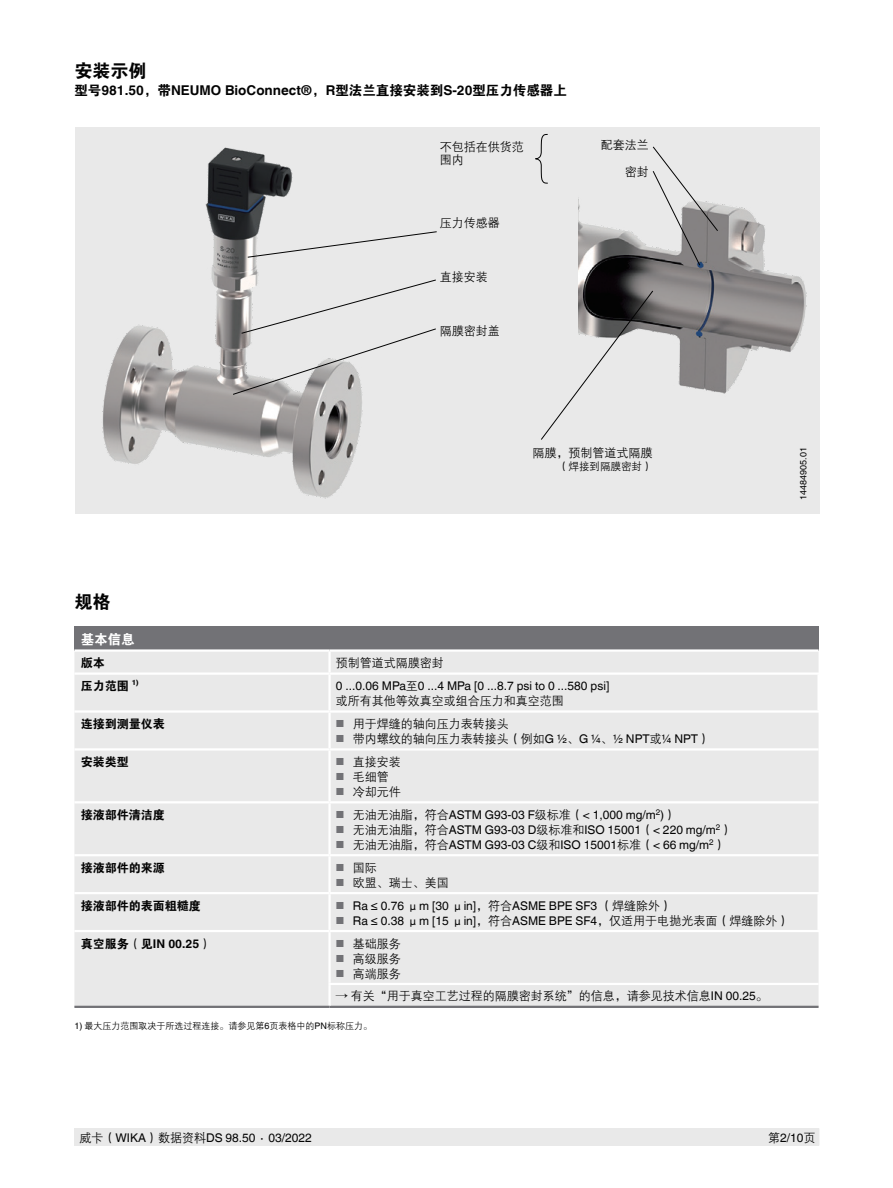
<style>
.page{position:relative;width:893px;height:1188px;background:#fff}
.page>*{position:absolute;margin:0;border:0;box-sizing:border-box;transform-origin:0 0}
.t1{font:18px "FZDHTJW GB1 0";color:#030303}
.t2{font:700 13.5px "Helvetica World";color:#030303}
.t3{font:13.5px "FZDHTJW GB1 0";color:#fff}
.t4{font:12px "Helvetica World";color:#030303}
.t5{font:12px/13.5px "FZZDXJW GB1 0";color:#030303}
.t6{font:12px "FZDHTJW GB1 0";color:#030303}
.t7{font:10.5px "FZZDXJW GB1 0";color:#030303}
.t8{font:9px "FZZDXJW GB1 0";color:#030303}
.t9{font:9px "Helvetica World";color:#030303}
.s1{font-family:"FZDHTJW GB1 0";font-weight:400}
.s2{font-family:"Helvetica World";font-weight:700}
.s3{font-family:"FZZDXJW GB1 0"}
.s4{font-family:"Helvetica World";font-size:10.2px;color:#727276}
.s5{font-family:"Helvetica World"}
.s6{font-size:10.2px;color:#727276}
</style>
<div class="page">
<div style="left:75px;top:1128px;width:744px;height:17px;background:#e9e9e9"></div>
<div style="left:75px;top:128px;width:744px;height:386px;background:#e9e9e9"></div>
<img style="left:579px;top:204px;width:228px;height:190px">
<img style="left:102px;top:147px;width:261px;height:352px">
<svg style="left:541px;top:290px;width:112px;height:150px"></svg>
<svg style="left:247px;top:231px;width:190px;height:27px"></svg>
<svg style="left:652px;top:146px;width:66px;height:120px"></svg>
<svg style="left:535px;top:134px;width:13px;height:50px"></svg>
<svg style="left:233px;top:279px;width:203px;height:116px"></svg>
<div style="left:74px;top:626px;width:745px;height:25px;background:#727276"></div>
<div style="left:74px;top:652px;width:745px;height:354px;background:#e9e9e9"></div>
<hr style="left:330px;top:1006px;width:489px;height:2px;background:#727276">
<hr style="left:330px;top:801px;width:489px;height:2px;background:#fff">
<hr style="left:330px;top:854px;width:489px;height:2px;background:#fff">
<hr style="left:328px;top:652px;width:3px;height:21px;background:#fff">
<hr style="left:328px;top:675px;width:3px;height:35px;background:#fff">
<hr style="left:817px;top:675px;width:3px;height:35px;background:#fff">
<hr style="left:328px;top:713px;width:3px;height:35px;background:#fff">
<hr style="left:330px;top:748px;width:489px;height:3px;background:#fff">
<hr style="left:328px;top:751px;width:3px;height:50px;background:#fff">
<hr style="left:817px;top:894px;width:3px;height:36px;background:#fff">
<hr style="left:74px;top:649px;width:256px;height:3px;background:#fff">
<hr style="left:330px;top:649px;width:489px;height:3px;background:#fff">
<hr style="left:74px;top:748px;width:256px;height:3px;background:#fff">
<hr style="left:74px;top:801px;width:256px;height:2px;background:#fff">
<hr style="left:328px;top:803px;width:3px;height:51px;background:#fff">
<hr style="left:74px;top:854px;width:256px;height:2px;background:#fff">
<hr style="left:328px;top:856px;width:3px;height:36px;background:#fff">
<hr style="left:74px;top:930px;width:256px;height:2px;background:#fff">
<hr style="left:328px;top:932px;width:3px;height:51px;background:#fff">
<hr style="left:328px;top:985px;width:3px;height:21px;background:#fff">
<hr style="left:328px;top:894px;width:3px;height:36px;background:#fff">
<hr style="left:74px;top:673px;width:256px;height:2px;background:#fff">
<hr style="left:74px;top:710px;width:256px;height:3px;background:#fff">
<hr style="left:74px;top:892px;width:256px;height:2px;background:#fff">
<hr style="left:330px;top:892px;width:490px;height:2px;background:#fff">
<hr style="left:330px;top:930px;width:490px;height:2px;background:#fff">
<hr style="left:328px;top:983px;width:491px;height:2px;background:#fff">
<hr style="left:74px;top:1006px;width:256px;height:2px;background:#727276">
<hr style="left:330px;top:673px;width:490px;height:2px;background:#fff">
<hr style="left:330px;top:710px;width:490px;height:3px;background:#fff">
<h1 class="t1" style="left:74px;top:61px;width:73px">安装示例</h1>
<p class="t2" style="left:74px;top:82px;width:494px"><span class="s1">型号</span>981.50<span class="s1">，带</span>NEUMO BioConnect®<span class="s1">，</span>R<span class="s1">型法兰直接安装到</span>S-20<span class="s1">型压力传感器上</span></p>
<p class="t5" style="left:440px;top:141px;width:85px">不包括在供货范围内</p>
<p class="t5" style="left:601px;top:139px;width:49px">配套法兰</p>
<p class="t5" style="left:625px;top:166px;width:25px">密封</p>
<p class="t5" style="left:440px;top:217px;width:61px">压力传感器</p>
<p class="t5" style="left:440px;top:271px;width:49px">直接安装</p>
<p class="t5" style="left:440px;top:325px;width:61px">隔膜密封盖</p>
<p class="t5" style="left:532px;top:446px;width:121px">隔膜，预制管道式隔膜</p>
<p class="t7" style="left:558px;top:461px;width:96px">（焊接到隔膜密封）</p>
<p class="t9" style="left:798px;top:500px;width:54px;rotate:-90deg">14484905.01</p>
<h1 class="t1" style="left:74px;top:592px;width:37px">规格</h1>
<p class="t3" style="left:81px;top:632px;width:55px">基本信息</p>
<p class="t6" style="left:81px;top:657px;width:25px">版本</p>
<p class="t5" style="left:336px;top:657px;width:110px">预制管道式隔膜密封</p>
<p class="t6" style="left:81px;top:680px;width:60px">压力范围 <span class="s2">¹⁾</span></p>
<p class="t4" style="left:336px;top:679px;width:275px">0 ...0.06 MPa<span class="s3">至</span>0 ...4 MPa [0 ...8.7 psi to 0 ...580 psi]</p>
<p class="t5" style="left:336px;top:695px;width:229px">或所有其他等效真空或组合压力和真空范围</p>
<p class="t6" style="left:81px;top:717px;width:85px">连接到测量仪表</p>
<p class="t5" style="left:336px;top:718px;width:175px"><span class="s4">■</span> 用于焊缝的轴向压力表转接头</p>
<p class="t5" style="left:336px;top:733px;width:376px"><span class="s4">■</span> 带内螺纹的轴向压力表转接头（例如<span class="s5">G ½</span>、<span class="s5">G ¼</span>、<span class="s5">½ NPT</span>或<span class="s5">¼ NPT</span>）</p>
<p class="t6" style="left:81px;top:755px;width:49px">安装类型</p>
<p class="t5" style="left:336px;top:756px;width:67px"><span class="s4">■</span> 直接安装</p>
<p class="t5" style="left:336px;top:771px;width:55px"><span class="s4">■</span> 毛细管</p>
<p class="t5" style="left:336px;top:786px;width:67px"><span class="s4">■</span> 冷却元件</p>
<p class="t6" style="left:81px;top:808px;width:85px">接液部件清洁度</p>
<p class="t4" style="left:336px;top:808px;width:342px"><span class="s6">■</span> <span class="s3">无油无油脂，符合</span>ASTM G93-03 F<span class="s3">级标准（</span>&lt; 1,000 mg/m<sup>2</sup>)<span class="s3">）</span></p>
<p class="t4" style="left:336px;top:823px;width:398px"><span class="s6">■</span> <span class="s3">无油无油脂，符合</span>ASTM G93-03 D<span class="s3">级标准和</span>ISO 15001<span class="s3">（</span>&lt; 220 mg/m<sup>2</sup><span class="s3">）</span></p>
<p class="t4" style="left:336px;top:838px;width:391px"><span class="s6">■</span> <span class="s3">无油无油脂，符合</span>ASTM G93-03 C<span class="s3">级和</span>ISO 15001<span class="s3">标准（</span>&lt; 66 mg/m<sup>2</sup><span class="s3">）</span></p>
<p class="t6" style="left:81px;top:861px;width:85px">接液部件的来源</p>
<p class="t5" style="left:336px;top:861px;width:43px"><span class="s4">■</span> 国际</p>
<p class="t5" style="left:336px;top:876px;width:115px"><span class="s4">■</span> 欧盟、瑞士、美国</p>
<p class="t6" style="left:81px;top:899px;width:121px">接液部件的表面粗糙度</p>
<p class="t4" style="left:336px;top:899px;width:338px"><span class="s6">■</span> Ra ≤ 0.76 <span class="s3">μ</span>m [30 <span class="s3">μ</span>in]<span class="s3">，符合</span>ASME BPE SF3 <span class="s3">（焊缝除外）</span></p>
<p class="t4" style="left:336px;top:914px;width:455px"><span class="s6">■</span> Ra ≤ 0.38 <span class="s3">μ</span>m [15 <span class="s3">μ</span>in]<span class="s3">，符合</span>ASME BPE SF4<span class="s3">，仅适用于电抛光表面（焊缝除外）</span></p>
<p class="t6" style="left:81px;top:937px;width:132px">真空服务（见<span class="s2">IN 00.25</span>）</p>
<p class="t5" style="left:336px;top:937px;width:67px"><span class="s4">■</span> 基础服务</p>
<p class="t5" style="left:336px;top:952px;width:67px"><span class="s4">■</span> 高级服务</p>
<p class="t5" style="left:336px;top:967px;width:67px"><span class="s4">■</span> 高端服务</p>
<p class="t5" style="left:336px;top:990px;width:433px">→ 有关“用于真空工艺过程的隔膜密封系统”的信息，请参见技术信息<span class="s5">IN 00.25</span>。</p>
<p class="t8" style="left:74px;top:1021px;width:299px"><span class="s5">1)</span> 最大压力范围取决于所选过程连接。请参见第<span class="s5">6</span>页表格中的<span class="s5">PN</span>标称压力。</p>
<p class="t4" style="left:80px;top:1131px;width:234px"><span class="s3">威卡（</span>WIKA<span class="s3">）数据资料</span>DS 98.50 ∙ 03/2022</p>
<p class="t4" style="left:768px;top:1131px;width:49px"><span class="s3">第</span>2/10<span class="s3">页</span></p>
</div>
